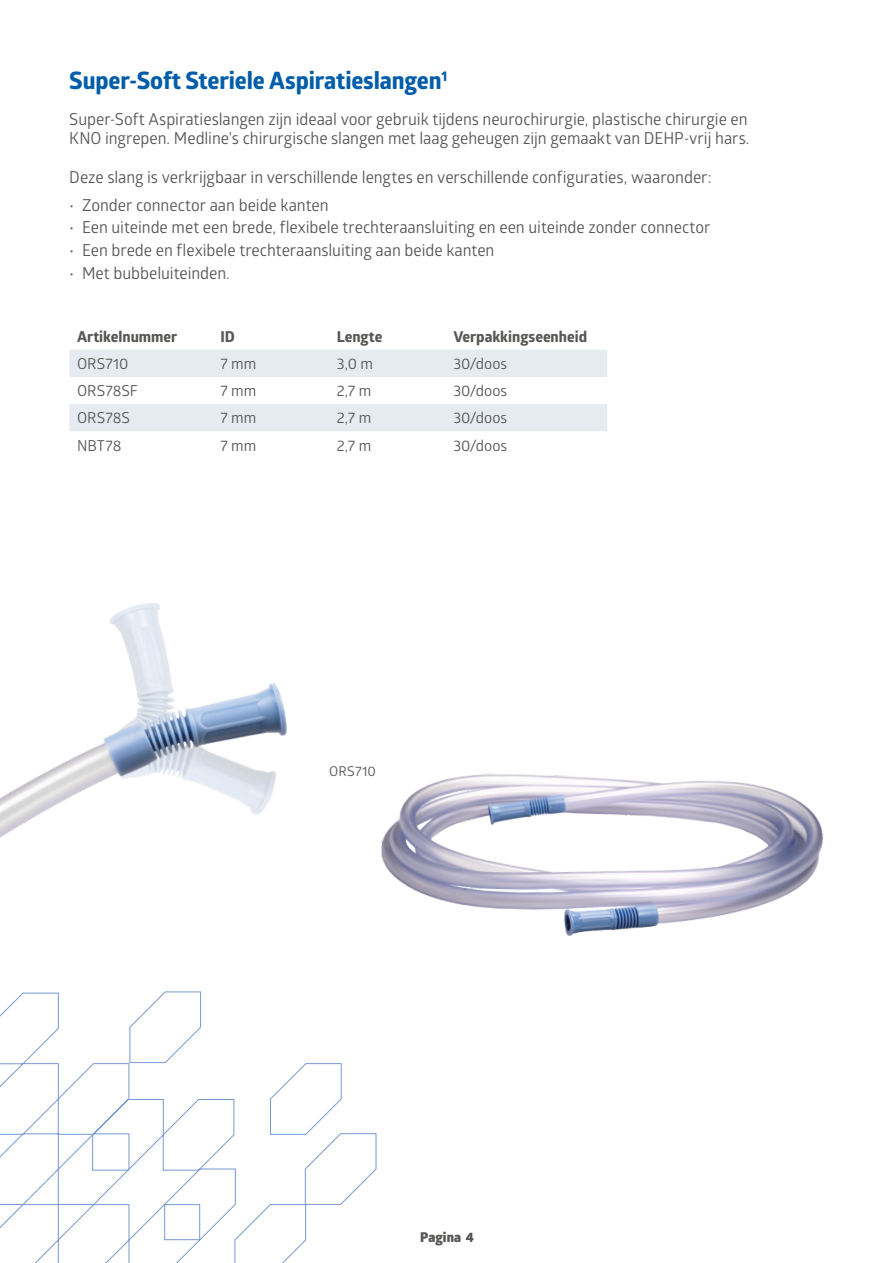
<style>
.page{position:relative;width:893px;height:1263px;background:#fff}
.page>*{position:absolute;margin:0;border:0;box-sizing:border-box;transform-origin:0 0}
.MEDLINE_-_Body_-_bullet{font:700 24px "Globerx";letter-spacing:-.005em;color:#005da9}
.MEDLINE_-_Body_-_bullet-2{font:16.5px/19.5px "Glober";letter-spacing:-.005em;color:#575756}
.t1{font:15px "Glober";letter-spacing:-.005em;color:#575756}
.Table_Heads{font:700 15px "Globerx";color:#575756}
.t2{font:800 13.5px "Glober";letter-spacing:.005em;color:#575756}
.t3{font:13.5px "Glober";letter-spacing:.015em;color:#575756}
</style>
<div class="page">
<div style="left:69px;top:350px;width:538px;height:27px;background:#e6ebf1"></div>
<div style="left:69px;top:404px;width:538px;height:27px;background:#e6ebf1"></div>
<svg style="left:0;top:991px;width:377px;height:272px"></svg>
<img style="left:0;top:603px;width:287px;height:235px">
<img style="left:381px;top:773px;width:443px;height:163px">
<p class="MEDLINE_-_Body_-_bullet" style="left:69px;top:63px;width:379px">Super-Soft Steriele Aspiratieslangen<sup>1</sup></p>
<p class="MEDLINE_-_Body_-_bullet-2" style="left:69px;top:109px;width:682px">Super-Soft Aspiratieslangen zijn ideaal voor gebruik tijdens neurochirurgie, plastische chirurgie en<br>KNO ingrepen. Medline's chirurgische slangen met laag geheugen zijn gemaakt van DEHP-vrij hars.</p>
<p class="MEDLINE_-_Body_-_bullet-2" style="left:69px;top:167px;width:644px">Deze slang is verkrijgbaar in verschillende lengtes en verschillende configuraties, waaronder:</p>
<p class="MEDLINE_-_Body_-_bullet-2" style="left:69px;top:194px;width:261px">• Zonder connector aan beide kanten</p>
<p class="MEDLINE_-_Body_-_bullet-2" style="left:69px;top:217px;width:643px">• Een uiteinde met een brede, flexibele trechteraansluiting en een uiteinde zonder connector</p>
<p class="MEDLINE_-_Body_-_bullet-2" style="left:69px;top:240px;width:427px">• Een brede en flexibele trechteraansluiting aan beide kanten</p>
<p class="MEDLINE_-_Body_-_bullet-2" style="left:69px;top:263px;width:162px">• Met bubbeluiteinden.</p>
<p class="Table_Heads" style="left:77px;top:326px;width:102px">Artikelnummer</p>
<p class="Table_Heads" style="left:220px;top:326px;width:16px">ID</p>
<p class="Table_Heads" style="left:337px;top:326px;width:47px">Lengte</p>
<p class="Table_Heads" style="left:453px;top:326px;width:135px">Verpakkingseenheid</p>
<p class="t1" style="left:77px;top:353px;width:53px">ORS710</p>
<p class="t1" style="left:220px;top:353px;width:37px">7 mm</p>
<p class="t1" style="left:337px;top:353px;width:38px">3,0 m</p>
<p class="t1" style="left:453px;top:353px;width:55px">30/doos</p>
<p class="t1" style="left:77px;top:380px;width:62px">ORS78SF</p>
<p class="t1" style="left:220px;top:380px;width:37px">7 mm</p>
<p class="t1" style="left:337px;top:380px;width:36px">2,7 m</p>
<p class="t1" style="left:453px;top:380px;width:55px">30/doos</p>
<p class="t1" style="left:77px;top:408px;width:54px">ORS78S</p>
<p class="t1" style="left:220px;top:408px;width:37px">7 mm</p>
<p class="t1" style="left:337px;top:408px;width:36px">2,7 m</p>
<p class="t1" style="left:453px;top:408px;width:55px">30/doos</p>
<p class="t1" style="left:77px;top:435px;width:46px">NBT78</p>
<p class="t1" style="left:220px;top:435px;width:37px">7 mm</p>
<p class="t1" style="left:337px;top:435px;width:36px">2,7 m</p>
<p class="t1" style="left:453px;top:435px;width:55px">30/doos</p>
<p class="t3" style="left:329px;top:761px;width:48px">ORS710</p>
<p class="t2" style="left:420px;top:1227px;width:55px">Pagina 4</p>
</div>
